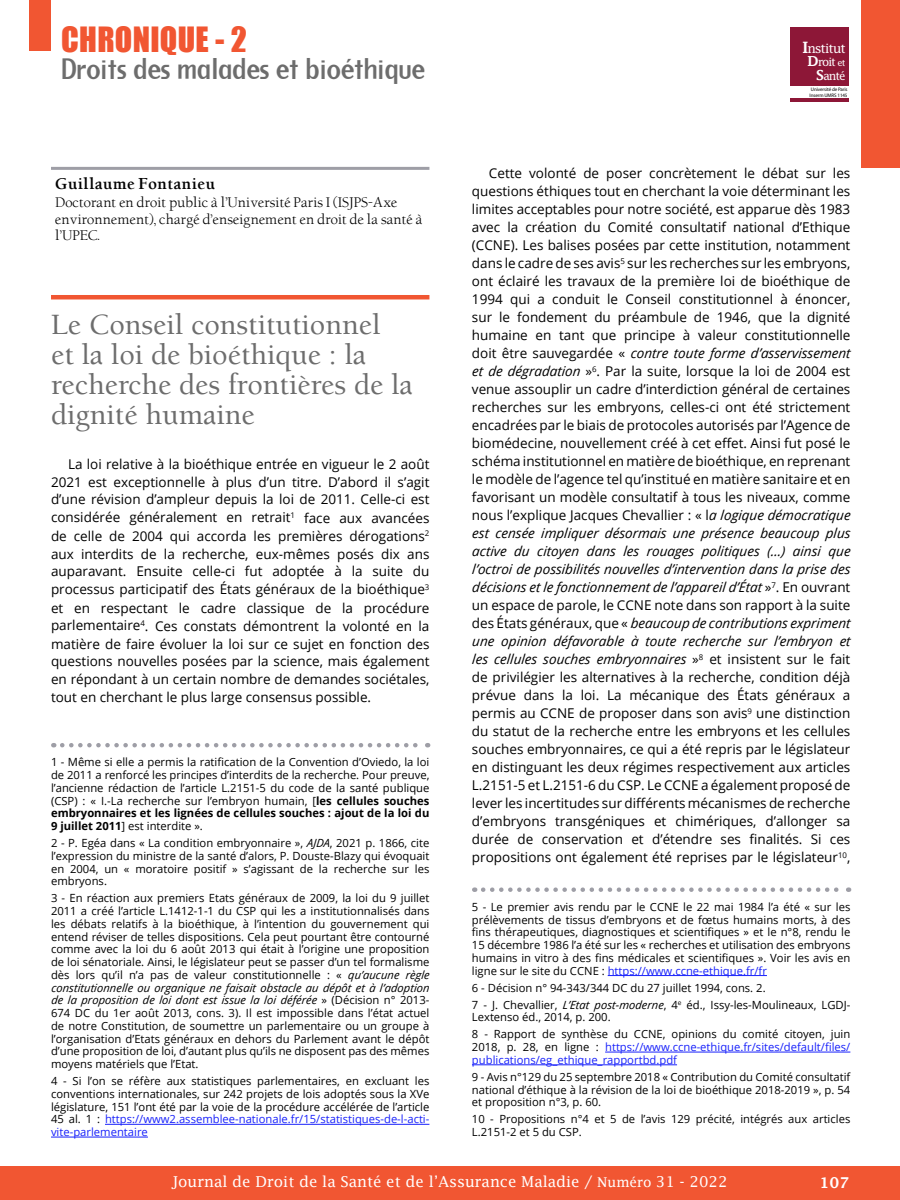
<style>
.page{position:relative;width:900px;height:1200px;background:#fff}
.page>*{position:absolute;margin:0;border:0;box-sizing:border-box;transform-origin:0 0}
.t1{font:33px "Berkeley";color:#6d6d6d}
.t2{font:31.95px "Impact";letter-spacing:.01em;color:#f15632}
.t3{font:500 30px/30px "Berkeley";color:#6d6d6d}
.t4{font:15px "Lucida Fax";color:#fff}
.t5{font:700 15px "Berkeley Oldstyle";color:#000}
.t6{font:600 15px "Lucida Fax";color:#fff}
.t7{font:13.5px/18px "Open Sans";color:#000;text-align:justify}
.t8{font:13.5px/16.2px "Berkeley Oldstyle";color:#000}
.t9{font:12.9px "Lucida Fax";letter-spacing:-.09em;color:#fff}
.t10{font:11.4px/13.4px "Lucida Fax";letter-spacing:-.09em;color:#fff;text-align:right}
.t11{font:11.25px/12.8px "Open Sans";color:#000;text-align:justify}
.t12{font:11.25px/12.8px "Open Sans";color:#1922fb}
.t13{font:500 5.1px "Darby Sans Universite Paris";letter-spacing:-.02em;color:#000}
.t14{font:300 5.1px "Darby Sans Universite Paris";letter-spacing:-.02em;color:#000}
.s1{font-weight:700}
.s2{font-style:italic}
.s3{color:#1922fb}
.s4{font-weight:600;font-size:15.6px}
.s5{font-weight:600;font-size:13.8px}
.s6{font-size:9.15px}
.s7{color:#000}
.s8{font-size:13.5px}
</style>
<div class="page">
<div style="left:0;top:1167px;width:900px;height:33px;background:#f15632"></div>
<div style="left:791px;top:27px;width:58px;height:59px;background:#8d1737"></div>
<hr style="left:791px;top:99px;width:58px;height:3px;background:#8d1737">
<div style="left:30px;top:0;width:21px;height:51px;background:#f15632"></div>
<div style="left:862px;top:0;width:38px;height:168px;background:#f15632"></div>
<hr style="left:51px;top:167px;width:378px;height:3px;background:#9e9ea6">
<hr style="left:51px;top:295px;width:378px;height:4px;background:#f15632">
<svg style="left:62px;top:743px;width:366px;height:4px"></svg>
<hr style="left:105px;top:1124px;width:324px;height:1px;background:#1922fb">
<hr style="left:51px;top:1137px;width:97px;height:1px;background:#1922fb">
<svg style="left:483px;top:887px;width:366px;height:5px"></svg>
<hr style="left:608px;top:975px;width:159px;height:1px;background:#1922fb">
<hr style="left:605px;top:1052px;width:245px;height:1px;background:#1922fb">
<hr style="left:472px;top:1065px;width:205px;height:1px;background:#1922fb">
<h2 class="t2" style="left:61px;top:14px;width:187px">CHRONIQUE - 2</h2>
<h1 class="t1" style="left:62px;top:53px;width:365px">Droits des malades et bioéthique</h1>
<p class="t5" style="left:55px;top:174px;width:162px">Guillaume Fontanieu</p>
<p class="t8" style="left:55px;top:195px;width:369px">Doctorant en droit public à l’Université Paris I (ISJPS-Axe environnement), chargé d’enseignement en droit de la santé à l’UPEC.</p>
<h3 class="t3" style="left:51px;top:310px;width:363px">Le Conseil constitutionnel<br>et la loi de bioéthique : la recherche des frontières de la dignité humaine</h3>
<p class="t7" style="left:51px;top:454px;width:380px;text-indent:17px">La loi relative à la bioéthique entrée en vigueur le 2 août 2021 est exceptionnelle à plus d’un titre. D’abord il s’agit d’une révision d’ampleur depuis la loi de 2011. Celle-ci est considérée généralement en retrait<sup>1</sup> face aux avancées de celle de 2004 qui accorda les premières dérogations<sup>2 </sup>aux interdits de la recherche, eux-mêmes posés dix ans auparavant. Ensuite celle-ci fut adoptée à la suite du processus participatif des États généraux de la bioéthique<sup>3 </sup>et en respectant le cadre classique de la procédure parlementaire<sup>4</sup>. Ces constats démontrent la volonté en la matière de faire évoluer la loi sur ce sujet en fonction des questions nouvelles posées par la science, mais également en répondant à un certain nombre de demandes sociétales, tout en cherchant le plus large consensus possible.</p>
<p class="t11" style="left:51px;top:756px;width:380px">1 - Même si elle a permis la ratification de la Convention d’Oviedo, la loi de 2011 a renforcé les principes d’interdits de la recherche. Pour preuve, l’ancienne rédaction de l’article L.2151-5 du code de la santé publique (CSP) : « I.-La recherche sur l’embryon humain, [<span class="s1">les cellules souches embryonnaires et les lignées de cellules souches : ajout de la loi du 9 juillet 2011</span>] est interdite ».</p>
<p class="t11" style="left:51px;top:836px;width:380px">2 - P. Egéa dans « La condition embryonnaire », <span class="s2">AJDA</span>, 2021 p. 1866, cite l’expression du ministre de la santé d’alors, P. Douste-Blazy qui évoquait en 2004, un « moratoire positif » s’agissant de la recherche sur les embryons.</p>
<p class="t11" style="left:51px;top:892px;width:381px">3 - En réaction aux premiers Etats généraux de 2009, la loi du 9 juillet 2011 a créé l’article L.1412-1-1 du CSP qui les a institutionnalisés dans les débats relatifs à la bioéthique, à l’intention du gouvernement qui entend réviser de telles dispositions. Cela peut pourtant être contourné comme avec la loi du 6 août 2013 qui était à l’origine une proposition de loi sénatoriale. Ainsi, le législateur peut se passer d’un tel formalisme dès lors qu’il n’a pas de valeur constitutionnelle : « <span class="s2">qu’aucune règle constitutionnelle ou organique ne faisait obstacle au dépôt et à l’adoption de la proposition de loi dont est issue la loi déférée</span> » (Décision n° 2013- 674 DC du 1er août 2013, cons. 3). Il est impossible dans l’état actuel de notre Constitution, de soumettre un parlementaire ou un groupe à l’organisation d’Etats généraux en dehors du Parlement avant le dépôt d’une proposition de loi, d’autant plus qu’ils ne disposent pas des mêmes moyens matériels que l’Etat.</p>
<p class="t11" style="left:51px;top:1074px;width:380px">4 - Si l’on se réfère aux statistiques parlementaires, en excluant les conventions internationales, sur 242 projets de lois adoptés sous la XVe législature, 151 l’ont été par la voie de la procédure accélérée de l’article 45 al. 1 : <span class="s3">https://www2.assemblee-nationale.fr/15/statistiques-de-l-acti&shy;vite-parlementaire</span></p>
<p class="t9" style="left:803px;top:41px;width:45px"><span class="s4">I</span>nstitut</p>
<p class="t10" style="left:808px;top:55px;width:39px"><span class="s5">D</span>roit <span class="s6">et<br></span><span class="s5">S</span>anté</p>
<p class="t13" style="left:811px;top:87px;width:38px">Université de Paris</p>
<p class="t14" style="left:810px;top:93px;width:39px">Inserm UMRS 1145</p>
<p class="t7" style="left:472px;top:164px;width:381px;text-indent:17px">Cette volonté de poser concrètement le débat sur les questions éthiques tout en cherchant la voie déterminant les limites acceptables pour notre société, est apparue dès 1983 avec la création du Comité consultatif national d’Ethique (CCNE). Les balises posées par cette institution, notamment dans le cadre de ses avis<sup>5</sup> sur les recherches sur les embryons, ont éclairé les travaux de la première loi de bioéthique de 1994 qui a conduit le Conseil constitutionnel à énoncer, sur le fondement du préambule de 1946, que la dignité humaine en tant que principe à valeur constitutionnelle doit être sauvegardée « <span class="s2">contre toute forme d’asservissement et de dégradation</span> »<sup>6</sup>. Par la suite, lorsque la loi de 2004 est venue assouplir un cadre d’interdiction général de certaines recherches sur les embryons, celles-ci ont été strictement encadrées par le biais de protocoles autorisés par l’Agence de biomédecine, nouvellement créé à cet effet. Ainsi fut posé le schéma institutionnel en matière de bioéthique, en reprenant le modèle de l’agence tel qu’institué en matière sanitaire et en favorisant un modèle consultatif à tous les niveaux, comme nous l’explique Jacques Chevallier : « l<span class="s2">a logique démocratique est censée impliquer désormais une présence beaucoup plus active du citoyen dans les rouages politiques (…) ainsi que l’octroi de possibilités nouvelles d’intervention dans la prise des décisions et le fonctionnement de l’appareil d’État</span> »<sup>7</sup>. En ouvrant un espace de parole, le CCNE note dans son rapport à la suite des États généraux, que « <span class="s2">beaucoup de contributions expriment une opinion défavorable à toute recherche sur l’embryon et les cellules souches embryonnaires</span> »<sup>8</sup> et insistent sur le fait de privilégier les alternatives à la recherche, condition déjà prévue dans la loi. La mécanique des États généraux a permis au CCNE de proposer dans son avis<sup>9</sup> une distinction du statut de la recherche entre les embryons et les cellules souches embryonnaires, ce qui a été repris par le législateur en distinguant les deux régimes respectivement aux articles L.2151-5 et L.2151-6 du CSP. Le CCNE a également proposé de lever les incertitudes sur différents mécanismes de recherche d’embryons transgéniques et chimériques, d’allonger sa durée de conservation et d’étendre ses finalités. Si ces propositions ont également été reprises par le législateur<sup>10</sup>,</p>
<p class="t11" style="left:472px;top:900px;width:380px">5 - Le premier avis rendu par le CCNE le 22 mai 1984 l’a été « sur les prélèvements de tissus d’embryons et de fœtus humains morts, à des fins thérapeutiques, diagnostiques et scientifiques » et le n°8, rendu le 15 décembre 1986 l’a été sur les « recherches et utilisation des embryons humains in vitro à des fins médicales et scientifiques ». Voir les avis en ligne sur le site du CCNE : <span class="s3">https://www.ccne-ethique.fr/fr</span></p>
<p class="t11" style="left:472px;top:979px;width:380px;line-height:17px">6 - Décision n° 94-343/344 DC du 27 juillet 1994, cons. 2.<br>7 - J. Chevallier, <span class="s2">L’Etat post-moderne</span>, 4<sup>e</sup> éd., Issy-les-Moulineaux, LGDJ-</p>
<p class="t11" style="left:472px;top:1009px;width:380px;line-height:17px">Lextenso éd., 2014, p. 200.<br>8 - Rapport de synthèse du CCNE, opinions du comité citoyen, juin</p>
<p class="t12" style="left:472px;top:1040px;width:380px"><span class="s7">2018, p. 28, en ligne :</span> https://www.ccne-ethique.fr/sites/default/files/ publications/eg_ethique_rapportbd.pdf</p>
<p class="t11" style="left:472px;top:1070px;width:380px">9 - Avis n°129 du 25 septembre 2018 « Contribution du Comité consultatif national d’éthique à la révision de la loi de bioéthique 2018-2019 », p. 54 et proposition n°3, p. 60.</p>
<p class="t11" style="left:472px;top:1113px;width:380px">10 - Propositions n°4 et 5 de l’avis 129 précité, intégrés aux articles<br>L.2151-2 et 5 du CSP.</p>
<p class="t4" style="left:172px;top:1173px;width:505px">Journal de Droit de la Santé et de l’Assurance Maladie / <span class="s8">Numéro</span> 19</p>
<p class="t4" style="left:709px;top:1173px;width:20px">18</p>
<p class="t4" style="left:656px;top:1173px;width:73px">31 - 2022</p>
<p class="t6" style="left:820px;top:1174px;width:31px">107</p>
</div>
